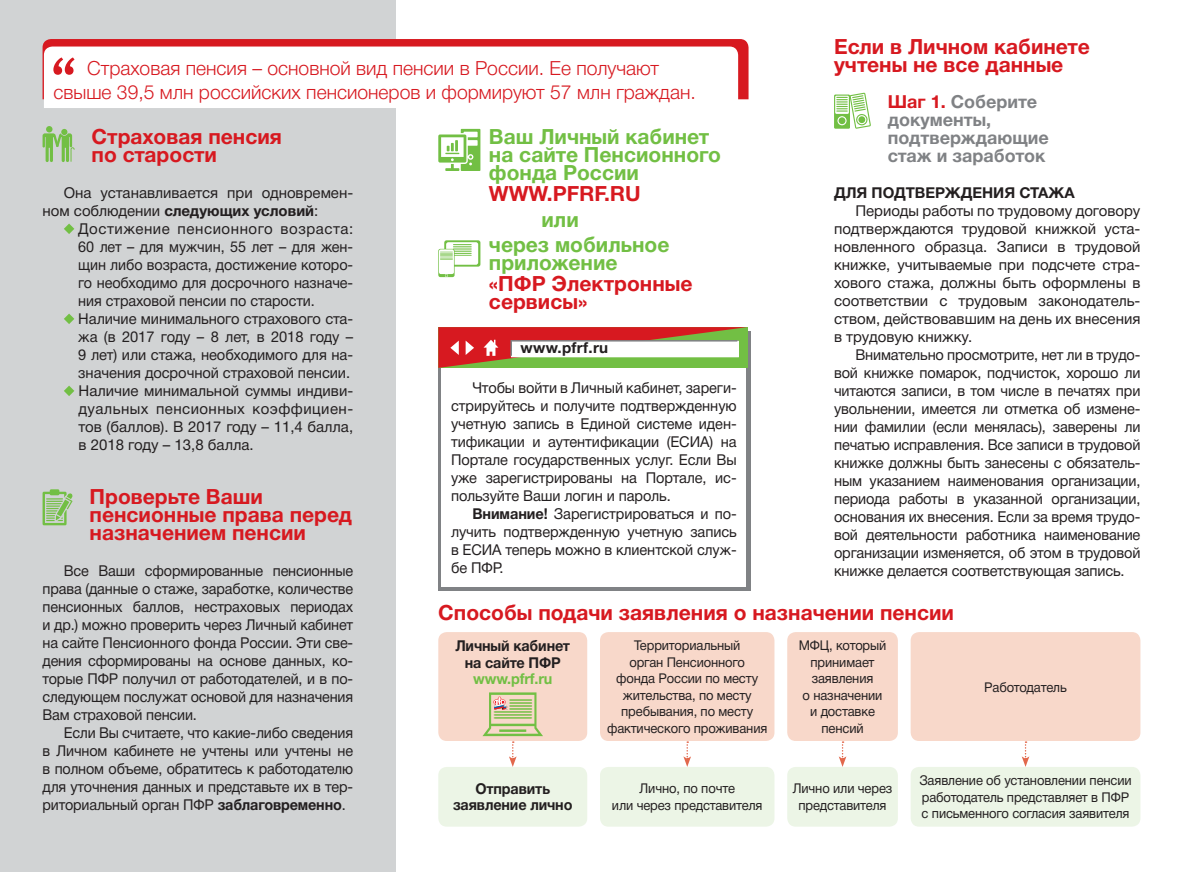
<style>
.page{position:relative;width:1183px;height:872px;background:#fff}
.page>*{position:absolute;margin:0;border:0;box-sizing:border-box;transform-origin:0 0}
.t1{font:700 21px/18px "Helvetica Neue Cyr";color:#d71920}
.t2{font:700 21px/18px "Helvetica Neue Cyr";color:#72bf44}
.t3{font:300 19.5px/24px "Helvetica Neue Cyr";color:#d71920;text-align:center}
.t4{font:700 18px/18px "Helvetica Neue Cyr";color:#808285}
.t5{font:700 15.15px "Helvetica Neue Cyr";letter-spacing:.02em;color:#231f20}
.t6{font:15px/18px "Helvetica Neue Cyr";letter-spacing:-.005em;color:#231f20;text-align:justify}
.t7{font:15px/18px "Helvetica Neue Cyr";letter-spacing:-.005em;color:#231f20;text-align:justify;scale:.96 1}
.t8{font:700 15px/16.5px "Helvetica Neue Cyr";letter-spacing:-.01em;color:#231f20;text-align:center;scale:.96 1}
.t9{font:700 15px "Helvetica Neue Cyr";letter-spacing:-.01em;color:#231f20}
.t10{font:700 15px "Helvetica Neue Cyr";letter-spacing:-.01em;color:#72bf44;scale:.96 1}
.t11{font:13.5px/16.5px "Helvetica Neue Cyr";letter-spacing:-.01em;color:#231f20;text-align:center;scale:.96 1}
.s1{color:#d71920}
.s2{font-weight:700}
</style>
<div class="page">
<div style="left:0;top:0;width:395px;height:872px;background:#d1d3d4"></div>
<div style="left:438px;top:632px;width:149px;height:109px;background:#f8d8ca;border-radius:9px"></div>
<div style="left:438px;top:767px;width:149px;height:59px;background:#ecf5e6;border-radius:9px"></div>
<div style="left:600px;top:632px;width:174px;height:109px;background:#f8d8ca;border-radius:9px"></div>
<div style="left:600px;top:767px;width:174px;height:59px;background:#ecf5e6;border-radius:9px"></div>
<div style="left:787px;top:632px;width:110px;height:109px;background:#f8d8ca;border-radius:9px"></div>
<div style="left:787px;top:767px;width:110px;height:59px;background:#ecf5e6;border-radius:9px"></div>
<div style="left:910px;top:632px;width:230px;height:109px;background:#f8d8ca;border-radius:9px"></div>
<div style="left:910px;top:767px;width:230px;height:59px;background:#ecf5e6;border-radius:9px"></div>
<svg style="left:43px;top:39px;width:705px;height:60px;background:#d9262d"></svg>
<div style="left:44px;top:47px;width:694px;height:61px;background:#fff"></div>
<svg style="left:53px;top:57px;width:21px;height:18px"></svg>
<svg style="left:64px;top:223px;width:10px;height:11px"></svg>
<svg style="left:64px;top:313px;width:10px;height:11px"></svg>
<svg style="left:64px;top:385px;width:10px;height:11px"></svg>
<div style="left:50px;top:489px;width:9px;height:6px;background:#72bf44"></div>
<svg style="left:43px;top:492px;width:30px;height:33px"></svg>
<div style="left:438px;top:331px;width:312px;height:259px;background:#808285"></div>
<div style="left:441px;top:327px;width:304px;height:260px;background:#fff"></div>
<svg style="left:438px;top:129px;width:42px;height:42px"></svg>
<svg style="left:438px;top:327px;width:309px;height:41px"></svg>
<svg style="left:834px;top:93px;width:36px;height:36px"></svg>
<svg style="left:43px;top:126px;width:32px;height:36px"></svg>
<svg style="left:438px;top:249px;width:16px;height:28px"></svg>
<div style="left:439px;top:249px;width:15px;height:25px;background:#fff;border-radius:2px"></div>
<svg style="left:440px;top:240px;width:40px;height:27px"></svg>
<svg style="left:1021px;top:741px;width:8px;height:26px"></svg>
<svg style="left:838px;top:741px;width:8px;height:26px"></svg>
<svg style="left:683px;top:741px;width:8px;height:26px"></svg>
<svg style="left:482px;top:692px;width:61px;height:75px"></svg>
<h1 class="t1" style="left:833px;top:40px;width:257px">Если в Личном кабинете учтены не все данные</h1>
<p class="t4" style="left:887px;top:95px;width:162px"><span class="s1">Шаг 1.</span> Соберите документы, подтверждающие стаж и заработок</p>
<p class="t9" style="left:833px;top:187px;width:242px">ДЛЯ ПОДТВЕРЖДЕНИЯ СТАЖА</p>
<p class="t6" style="left:833px;top:204px;width:308px;text-indent:21px">Периоды работы по трудовому договору подтверждаются трудовой книжкой уста&shy;новленного образца. Записи в трудовой книжке, учитываемые при подсчете стра&shy;хового стажа, должны быть оформлены в соответствии с трудовым законодатель&shy;ством, действовавшим на день их внесения в трудовую книжку.</p>
<p class="t6" style="left:833px;top:348px;width:308px;text-indent:21px">Внимательно просмотрите, нет ли в трудо&shy;вой книжке помарок, подчисток, хорошо ли читаются записи, в том числе в печатях при увольнении, имеется ли отметка об измене&shy;нии фамилии (если менялась), заверены ли печатью исправления. Все записи в трудовой книжке должны быть занесены с обязатель&shy;ным указанием наименования организации, периода работы в указанной организации, основания их внесения. Если за время трудо&shy;вой деятельности работника наименование организации изменяется, об этом в трудовой книжке делается соответствующая запись.</p>
<h1 class="t1" style="left:438px;top:606px;width:517px">Способы подачи заявления о назначении пенсии</h1>
<h2 class="t3" style="left:53px;top:58px;width:643px">Страховая пенсия – основной вид пенсии в России. Ее получают<br>свыше 39,5 млн российских пенсионеров и формируют 57 млн граждан.</h2>
<h1 class="t1" style="left:92px;top:130px;width:192px">Страховая пенсия по старости</h1>
<p class="t6" style="left:43px;top:186px;width:312px;text-indent:21px">Она устанавливается при одновремен&shy;ном соблюдении <span class="s2">следующих условий</span>:</p>
<p class="t6" style="left:78px;top:222px;width:276px;text-align:left">Достижение пенсионного возраста:<br>60 лет – для мужчин, 55 лет – для жен&shy;щин либо возраста, достижение которо&shy;го необходимо для досрочного назначе&shy;ния страховой пенсии по старости.<br>Наличие минимального страхового ста&shy;жа (в 2017 году – 8 лет, в 2018 году – 9 лет) или стажа, необходимого для на&shy;значения досрочной страховой пенсии.<br>Наличие минимальной суммы индиви&shy;дуальных пенсионных коэффициен&shy;тов (баллов). В 2017 году – 11,4 балла, в 2018 году – 13,8 балла.</p>
<h1 class="t1" style="left:90px;top:490px;width:264px">Проверьте Ваши пенсионные права перед назначением пенсии</h1>
<p class="t7" style="left:43px;top:564px;width:325px;text-indent:21px">Все Ваши сформированные пенсионные права (данные о стаже, заработке, количестве пенсионных баллов, нестраховых периодах и др.) можно проверить через Личный кабинет на сайте Пенсионного фонда России. Эти све&shy;дения сформированы на основе данных, ко&shy;торые ПФР получил от работодателей, и в по&shy;следующем послужат основой для назначения Вам страховой пенсии.</p>
<p class="t7" style="left:43px;top:726px;width:325px;text-indent:21px">Если Вы считаете, что какие-либо сведения в Личном кабинете не учтены или учтены не в полном объеме, обратитесь к работодателю для уточнения данных и представьте их в тер&shy;риториальный орган ПФР <span class="s2">заблаговременно</span>.</p>
<h1 class="t2" style="left:489px;top:130px;width:233px">Ваш Личный кабинет на сайте Пенсионного фонда России</h1>
<h1 class="t1" style="left:489px;top:187px;width:153px">WWW.PFRF.RU</h1>
<h1 class="t2" style="left:489px;top:209px;width:182px;line-height:25.5px;text-indent:53px">или<br>через мобильное</h1>
<h1 class="t2" style="left:489px;top:256px;width:130px">приложение</h1>
<h1 class="t1" style="left:489px;top:277px;width:205px">«ПФР Электронные сервисы»</h1>
<p class="t5" style="left:520px;top:343px;width:89px">www.pfrf.ru</p>
<p class="t6" style="left:451px;top:380px;width:287px;text-indent:21px">Чтобы войти в Личный кабинет, зареги&shy;стрируйтесь и получите подтвержденную учетную запись в Единой системе иден&shy;тификации и аутентификации (ЕСИА) на Портале государственных услуг. Если Вы уже зарегистрированы на Портале, ис&shy;пользуйте Ваши логин и пароль.</p>
<p class="t6" style="left:451px;top:506px;width:287px;text-indent:21px"><span class="s2">Внимание!</span> Зарегистрироваться и по&shy;лучить подтвержденную учетную запись в ЕСИА теперь можно в клиентской служ&shy;бе ПФР.</p>
<p class="t8" style="left:455px;top:639px;width:121px">Личный кабинет на сайте ПФР</p>
<p class="t10" style="left:473px;top:674px;width:84px">www.pfrf.ru</p>
<p class="t11" style="left:607px;top:639px;width:168px">Территориальный<br>орган Пенсионного<br>фонда России по месту жительства, по месту пребывания, по месту фактического проживания</p>
<p class="t11" style="left:798px;top:639px;width:93px">МФЦ, который принимает заявления<br>о назначении и доставке пенсий</p>
<p class="t11" style="left:984px;top:680px;width:87px">Работодатель</p>
<p class="t8" style="left:453px;top:782px;width:126px">Отправить заявление лично</p>
<p class="t11" style="left:611px;top:782px;width:158px">Лично, по почте<br>или через представителя</p>
<p class="t11" style="left:792px;top:782px;width:105px">Лично или через представителя</p>
<p class="t11" style="left:919px;top:773px;width:222px;text-align:left">Заявление об установлении пенсии работодатель представляет в ПФР с письменного согласия заявителя</p>
</div>
